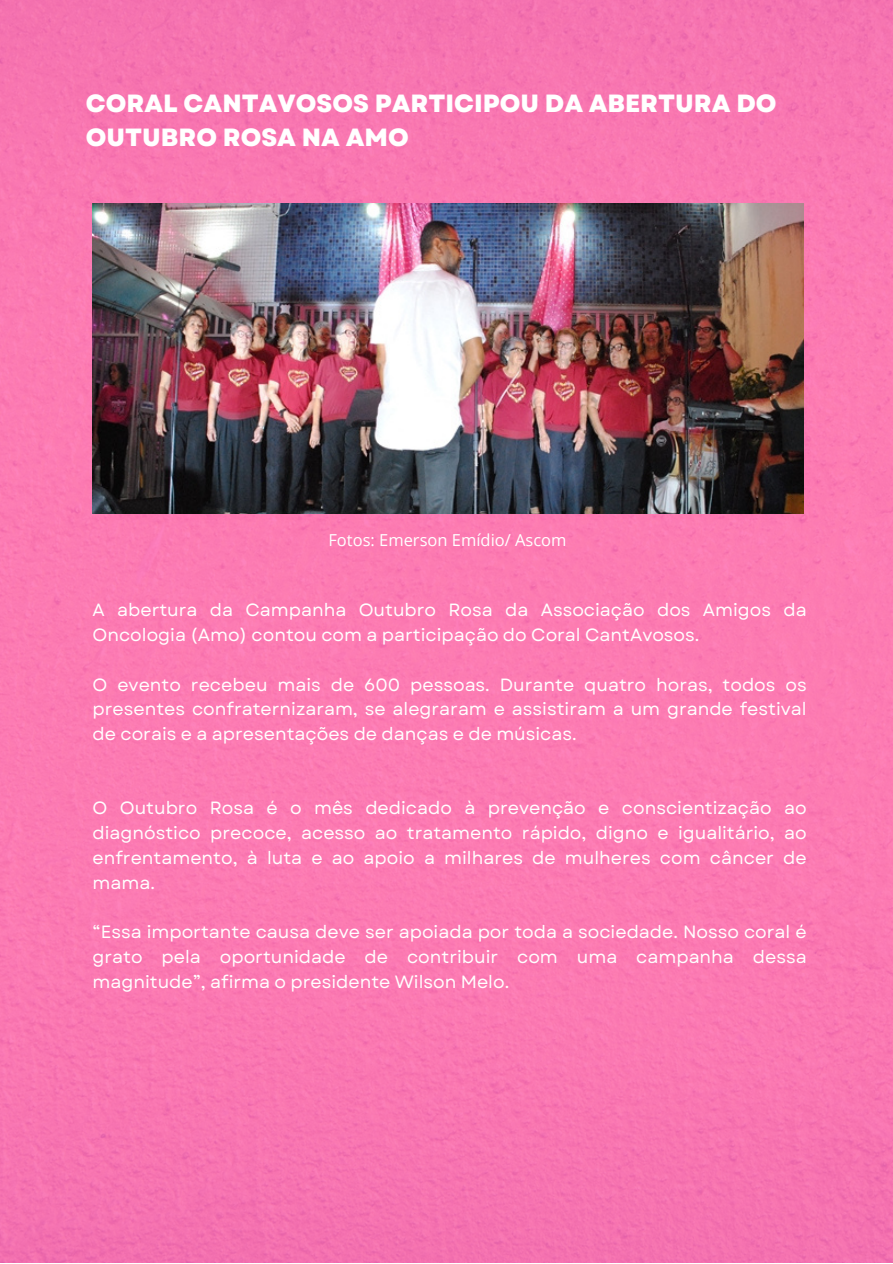
<style>
.page{position:relative;width:893px;height:1264px;background:#fff}
.page>*{position:absolute;margin:0;border:0;box-sizing:border-box;transform-origin:0 0}
.t1{font:800 24.9px/33.9px "Garet";color:#fff}
.t2{font:17.7px/24.8px "Garet";color:#fff;text-align:justify}
.t3{font:16.5px "Open Sans";color:#fff}
</style>
<div class="page">
<img style="left:0;top:0;width:892px;height:1262px">
<img style="left:803px;top:427px;width:14px;height:61px">
<img style="left:93px;top:203px;width:710px;height:310px">
<p class="t1" style="left:86px;top:86px;width:692px">CORAL CANTAVOSOS PARTICIPOU DA ABERTURA DO<br>OUTUBRO ROSA NA AMO</p>
<p class="t3" style="left:328px;top:528px;width:239px">Fotos: Emerson Emídio/ Ascom</p>
<p class="t2" style="left:93px;top:598px;width:715px">A abertura da Campanha Outubro Rosa da Associação dos Amigos da<br>Oncologia (Amo) contou com a participação do Coral CantAvosos.</p>
<p class="t2" style="left:93px;top:672px;width:715px">O evento recebeu mais de 600 pessoas. Durante quatro horas, todos os presentes confraternizaram, se alegraram e assistiram a um grande festival de corais e a apresentações de danças e de músicas.</p>
<p class="t2" style="left:93px;top:795px;width:715px">O Outubro Rosa é o mês dedicado à prevenção e conscientização ao diagnóstico precoce, acesso ao tratamento rápido, digno e igualitário, ao enfrentamento, à luta e ao apoio a milhares de mulheres com câncer de mama.</p>
<p class="t2" style="left:93px;top:919px;width:715px">“Essa importante causa deve ser apoiada por toda a sociedade. Nosso coral é grato pela oportunidade de contribuir com uma campanha dessa magnitude”, afirma o presidente Wilson Melo.</p>
</div>
